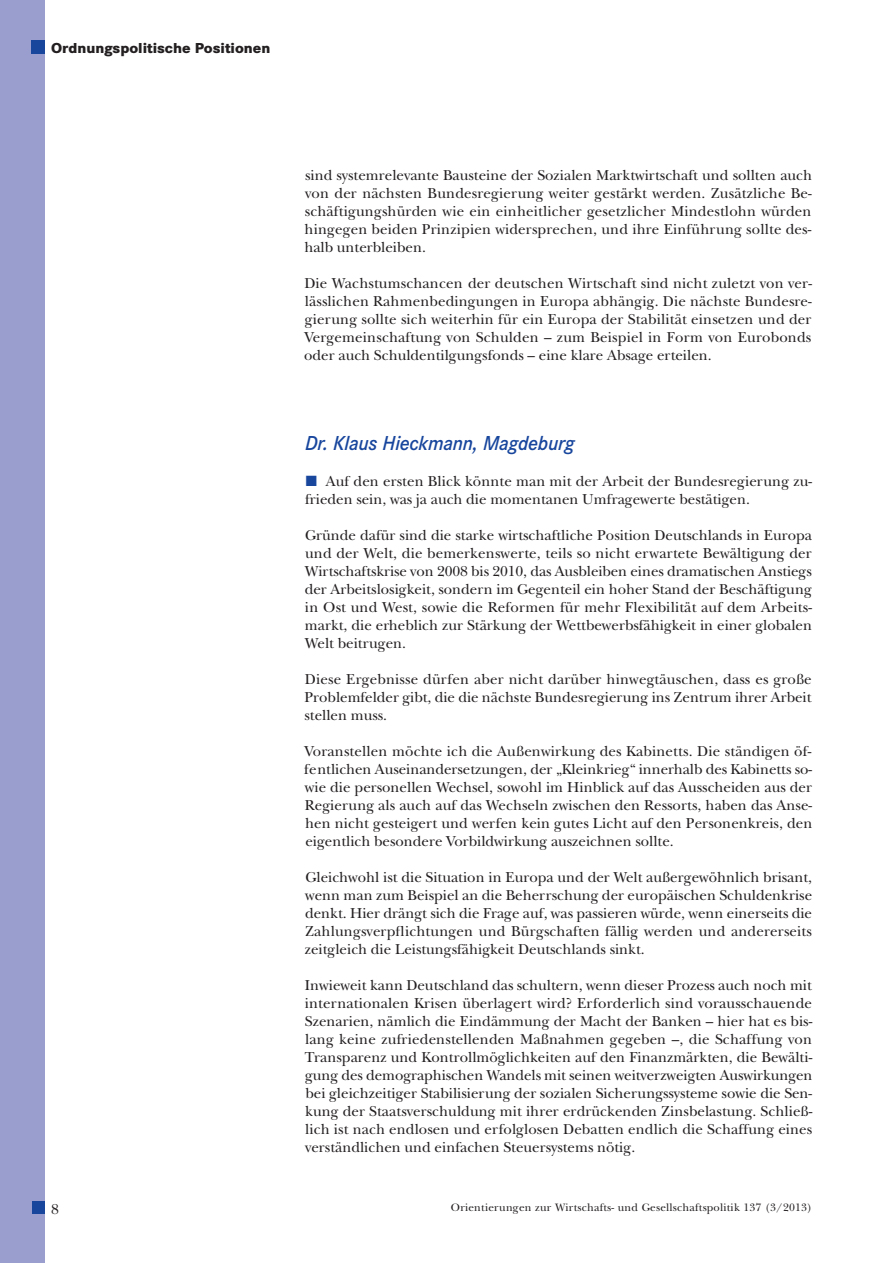
<style>
.page{position:relative;width:893px;height:1263px;background:#fff}
.page>*{position:absolute;margin:0;border:0;box-sizing:border-box;transform-origin:0 0}
.t1{font:italic 600 21px "Corporate S";letter-spacing:-.01em;color:#18469d;scale:.95 1}
.t2{font:15px/18px "New Baskerville";color:#231f20;text-align:justify}
.t3{font:800 15px "Corporate S";color:#231f20}
.t4{font:11.25px "New Baskerville";letter-spacing:.02em;color:#231f20}
</style>
<div class="page">
<div style="left:0;top:0;width:45px;height:1263px;background:#999ece"></div>
<div style="left:31px;top:40px;width:14px;height:14px;background:#18469d"></div>
<div style="left:32px;top:1201px;width:13px;height:13px;background:#18469d"></div>
<p class="t3" style="left:51px;top:39px;width:221px">Ordnungspolitische Positionen</p>
<p class="t2" style="left:304px;top:166px;width:509px">sind systemrelevante Bausteine der Sozialen Marktwirtschaft und sollten auch von der nächsten Bundesregierung weiter gestärkt werden. Zusätzliche Be&shy;schäftigungshürden wie ein einheitlicher gesetzlicher Mindestlohn würden hingegen beiden Prinzipien widersprechen, und ihre Einführung sollte des&shy;halb unterbleiben.</p>
<p class="t2" style="left:304px;top:274px;width:509px">Die Wachstumschancen der deutschen Wirtschaft sind nicht zuletzt von ver&shy;lässlichen Rahmenbedingungen in Europa abhängig. Die nächste Bundesre&shy;gierung sollte sich weiterhin für ein Europa der Stabilität einsetzen und der Vergemeinschaftung von Schulden – zum Beispiel in Form von Eurobonds oder auch Schuldentilgungsfonds – eine klare Absage erteilen.</p>
<h1 class="t1" style="left:305px;top:431px;width:285px">Dr. Klaus Hieckmann, Magdeburg</h1>
<p class="t2" style="left:305px;top:472px;width:509px;text-indent:21px">Auf den ersten Blick könnte man mit der Arbeit der Bundesregierung zu&shy;frieden sein, was ja auch die momentanen Umfragewerte bestätigen.</p>
<p class="t2" style="left:305px;top:526px;width:509px">Gründe dafür sind die starke wirtschaftliche Position Deutschlands in Europa und der Welt, die bemerkenswerte, teils so nicht erwartete Bewältigung der Wirtschaftskrise von 2008 bis 2010, das Ausbleiben eines dramatischen Anstiegs der Arbeitslosigkeit, sondern im Gegenteil ein hoher Stand der Beschäftigung in Ost und West, sowie die Reformen für mehr Flexibilität auf dem Arbeits&shy;markt, die erheblich zur Stärkung der Wettbewerbsfähigkeit in einer globalen Welt beitrugen.</p>
<p class="t2" style="left:305px;top:670px;width:509px">Diese Ergebnisse dürfen aber nicht darüber hinwegtäuschen, dass es große Problemfelder gibt, die die nächste Bundesregierung ins Zentrum ihrer Arbeit stellen muss.</p>
<p class="t2" style="left:304px;top:742px;width:510px">Voranstellen möchte ich die Außenwirkung des Kabinetts. Die ständigen öf&shy;fentlichen Auseinandersetzungen, der „Kleinkrieg“ innerhalb des Kabinetts so&shy;wie die personellen Wechsel, sowohl im Hinblick auf das Ausscheiden aus der Regierung als auch auf das Wechseln zwischen den Ressorts, haben das Anse&shy;hen nicht gesteigert und werfen kein gutes Licht auf den Personenkreis, den eigentlich besondere Vorbildwirkung auszeichnen sollte.</p>
<p class="t2" style="left:305px;top:868px;width:509px">Gleichwohl ist die Situation in Europa und der Welt außergewöhnlich brisant, wenn man zum Beispiel an die Beherrschung der europäischen Schuldenkrise denkt. Hier drängt sich die Frage auf, was passieren würde, wenn einerseits die Zahlungsverpflichtungen und Bürgschaften fällig werden und andererseits zeitgleich die Leistungsfähigkeit Deutschlands sinkt.</p>
<p class="t2" style="left:305px;top:976px;width:509px">Inwieweit kann Deutschland das schultern, wenn dieser Prozess auch noch mit internationalen Krisen überlagert wird? Erforderlich sind vorausschauende Szenarien, nämlich die Eindämmung der Macht der Banken – hier hat es bis&shy;lang keine zufriedenstellenden Maßnahmen gegeben –, die Schaffung von Transparenz und Kontrollmöglichkeiten auf den Finanzmärkten, die Bewälti&shy;gung des demographischen Wandels mit seinen weitverzweigten Auswirkungen bei gleichzeitiger Stabilisierung der sozialen Sicherungssysteme sowie die Sen&shy;kung der Staatsverschuldung mit ihrer erdrückenden Zinsbelastung. Schließ&shy;lich ist nach endlosen und erfolglosen Debatten endlich die Schaffung eines verständlichen und einfachen Steuersystems nötig.</p>
<p class="t2" style="left:51px;top:1200px;width:9px">8</p>
<p class="t4" style="left:451px;top:1200px;width:363px">Orientierungen zur Wirtschafts- und Gesellschaftspolitik 137 (3/2013)</p>
</div>
